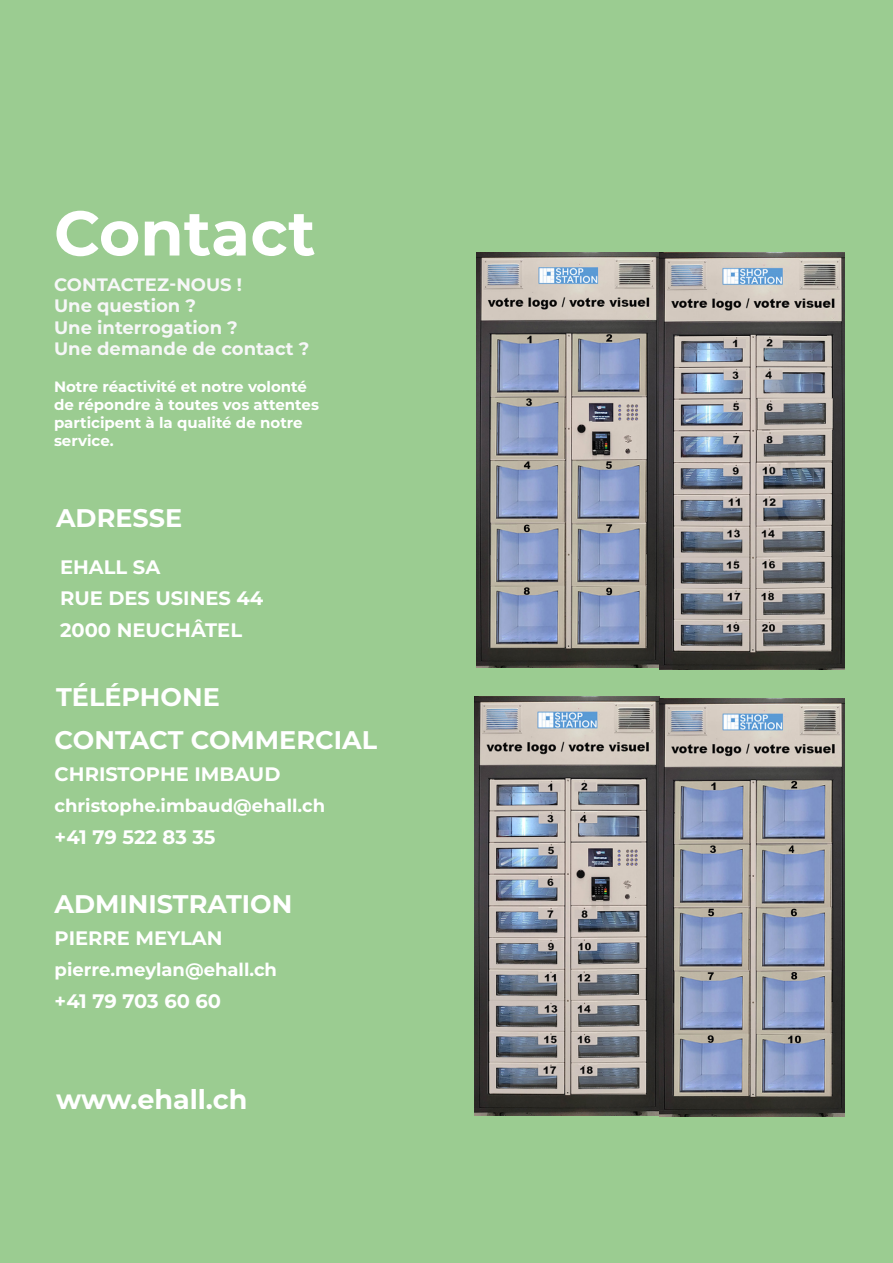
<style>
.page{position:relative;width:893px;height:1263px;background:#9bcc91}
.page>*{position:absolute;margin:0;border:0;box-sizing:border-box;transform-origin:0 0}
.t1{font:700 63px "Montserrat";color:#fff}
.t2{font:700 27px "Montserrat";color:#fff}
.t3{font:700 25.5px "Montserrat";color:#fff}
.t4{font:700 19.5px "Montserrat";color:#fff}
.t5{font:700 18px "Montserrat";color:#f7f7f8}
.t6{font:700 18px "Montserrat";color:#fff}
.t7{font:700 15px "Montserrat";color:#fff}
</style>
<div class="page">
<div style="left:460px;top:405px;width:385px;height:17px;background:#9bcc91"></div>
<img style="left:476px;top:253px;width:184px;height:414px">
<img style="left:660px;top:253px;width:184px;height:416px">
<img style="left:474px;top:697px;width:370px;height:419px">
<p class="t1" style="left:54px;top:188px;width:263px">Contact</p>
<p class="t5" style="left:54px;top:271px;width:190px">CONTACTEZ-NOUS !</p>
<p class="t5" style="left:54px;top:293px;width:144px">Une question ?</p>
<p class="t5" style="left:54px;top:314px;width:185px">Une interrogation ?</p>
<p class="t5" style="left:54px;top:336px;width:257px">Une demande de contact ?</p>
<p class="t7" style="left:54px;top:376px;width:255px">Notre réactivité et notre volonté</p>
<p class="t7" style="left:54px;top:394px;width:266px">de répondre à toutes vos attentes</p>
<p class="t7" style="left:54px;top:412px;width:250px">participent à la qualité de notre</p>
<p class="t7" style="left:54px;top:430px;width:61px">service.</p>
<p class="t3" style="left:56px;top:499px;width:128px">ADRESSE</p>
<p class="t4" style="left:60px;top:553px;width:102px">EHALL SA</p>
<p class="t4" style="left:60px;top:584px;width:205px">RUE DES USINES 44</p>
<p class="t4" style="left:60px;top:616px;width:182px">2000 NEUCHÂTEL</p>
<p class="t3" style="left:56px;top:679px;width:165px">TÉLÉPHONE</p>
<p class="t3" style="left:55px;top:722px;width:322px">CONTACT COMMERCIAL</p>
<p class="t4" style="left:55px;top:759px;width:227px">CHRISTOPHE IMBAUD</p>
<p class="t6" style="left:55px;top:793px;width:272px">christophe.imbaud@ehall.ch</p>
<p class="t4" style="left:55px;top:822px;width:162px">+41 79 522 83 35</p>
<p class="t3" style="left:55px;top:886px;width:239px">ADMINISTRATION</p>
<p class="t4" style="left:55px;top:924px;width:170px">PIERRE MEYLAN</p>
<p class="t6" style="left:55px;top:957px;width:224px">pierre.meylan@ehall.ch</p>
<p class="t4" style="left:55px;top:987px;width:168px">+41 79 703 60 60</p>
<p class="t2" style="left:56px;top:1080px;width:193px">www.ehall.ch</p>
</div>
